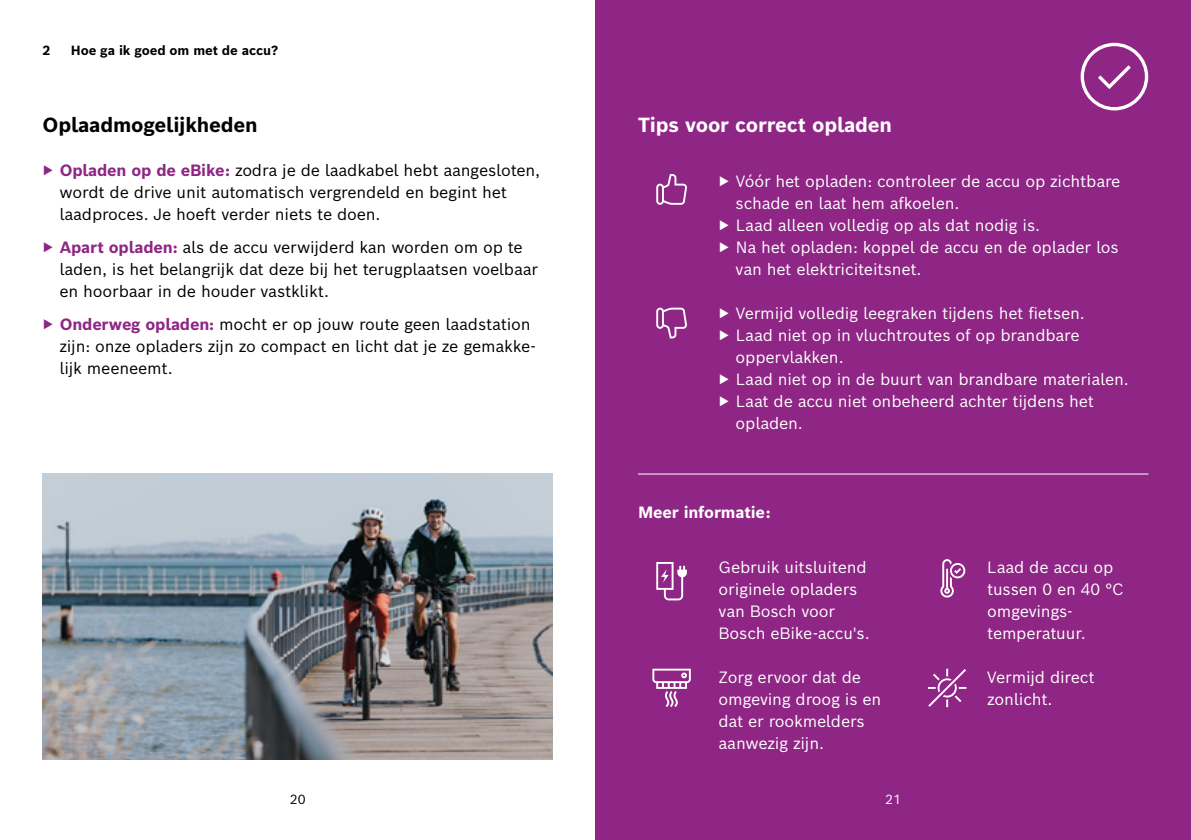
<style>
.page{position:relative;width:1191px;height:840px;background:#fff}
.page>*{position:absolute;margin:0;border:0;box-sizing:border-box;transform-origin:0 0}
.t1{font:700 20px "Bosch Sans";letter-spacing:-.01em;color:#fff}
.t2{font:700 20px "Bosch Sans";letter-spacing:-.01em;color:#000}
.t3{font:16px/22px "Bosch Sans";letter-spacing:-.01em;color:#fff}
.t4{font:16px/22px "Bosch Sans";letter-spacing:-.01em;color:#000}
.t5{font:700 16px "Bosch Sans";letter-spacing:-.01em;color:#fff}
.t6{font:700 13px "Bosch Sans";letter-spacing:-.01em;color:#000}
.t7{font:13px "Bosch Sans";color:#000}
.t8{font:13px "Bosch Sans";color:#fff}
.s1{color:#8f2585}
.s2{font-weight:700;color:#8f2585}
</style>
<div class="page">
<div style="left:595px;top:0;width:596px;height:839px;background:#8f2585"></div>
<img style="left:43px;top:473px;width:510px;height:286px">
<svg style="left:928px;top:668px;width:38px;height:38px"></svg>
<svg style="left:652px;top:668px;width:39px;height:38px"></svg>
<svg style="left:940px;top:559px;width:25px;height:38px"></svg>
<svg style="left:656px;top:562px;width:31px;height:38px"></svg>
<hr style="left:638px;top:473px;width:510px;height:1px;background:#fff">
<svg style="left:656px;top:174px;width:31px;height:31px"></svg>
<svg style="left:656px;top:307px;width:31px;height:31px"></svg>
<svg style="left:1080px;top:43px;width:68px;height:67px"></svg>
<p class="t6" style="left:43px;top:42px;width:9px">2</p>
<p class="t6" style="left:71px;top:42px;width:209px">Hoe ga ik goed om met de accu?</p>
<p class="t2" style="left:43px;top:111px;width:217px">Oplaadmogelijkheden</p>
<p class="t4" style="left:60px;top:159px;width:482px;text-indent:-17px"><span class="s1">▶</span> <span class="s2">Opladen op de eBike:</span> zodra je de laadkabel hebt aangesloten, wordt de drive unit automatisch vergrendeld en begint het laadproces. Je hoeft verder niets te doen.</p>
<p class="t4" style="left:60px;top:236px;width:480px;text-indent:-17px"><span class="s1">▶</span> <span class="s2">Apart opladen:</span> als de accu verwijderd kan worden om op te laden, is het belangrijk dat deze bij het terugplaatsen voelbaar en hoorbaar in de houder vastklikt.</p>
<p class="t4" style="left:60px;top:313px;width:477px;text-indent:-17px"><span class="s1">▶</span> <span class="s2">Onderweg opladen:</span> mocht er op jouw route geen laadstation zijn: onze opladers zijn zo compact en licht dat je ze gemakke&shy;lijk meeneemt.</p>
<p class="t1" style="left:638px;top:111px;width:255px">Tips voor correct opladen</p>
<p class="t3" style="left:718px;top:170px;width:403px">▶ Vóór het opladen: controleer de accu op zichtbare</p>
<p class="t3" style="left:735px;top:192px;width:225px">schade en laat hem afkoelen.</p>
<p class="t3" style="left:718px;top:214px;width:323px">▶ Laad alleen volledig op als dat nodig is.</p>
<p class="t3" style="left:718px;top:236px;width:402px">▶ Na het opladen: koppel de accu en de oplader los</p>
<p class="t3" style="left:735px;top:258px;width:187px">van het elektriciteitsnet.</p>
<p class="t3" style="left:718px;top:302px;width:368px">▶ Vermijd volledig leegraken tijdens het fietsen.</p>
<p class="t3" style="left:718px;top:324px;width:362px">▶ Laad niet op in vluchtroutes of op brandbare</p>
<p class="t3" style="left:735px;top:346px;width:109px">oppervlakken.</p>
<p class="t3" style="left:718px;top:368px;width:412px">▶ Laad niet op in de buurt van brandbare materialen.</p>
<p class="t3" style="left:718px;top:390px;width:377px">▶ Laat de accu niet onbeheerd achter tijdens het</p>
<p class="t3" style="left:735px;top:412px;width:69px">opladen.</p>
<p class="t5" style="left:638px;top:500px;width:134px">Meer informatie:</p>
<p class="t3" style="left:718px;top:555px;width:153px">Gebruik uitsluitend originele opladers van Bosch voor<br>Bosch eBike-accu's.</p>
<p class="t3" style="left:718px;top:665px;width:164px">Zorg ervoor dat de omgeving droog is en dat er rookmelders aanwezig zijn.</p>
<p class="t3" style="left:987px;top:555px;width:138px">Laad de accu op tussen 0 en 40 °C omgevings&shy;temperatuur.</p>
<p class="t3" style="left:987px;top:665px;width:109px">Vermijd direct zonlicht.</p>
<p class="t7" style="left:290px;top:789px;width:17px">20</p>
<p class="t8" style="left:885px;top:789px;width:17px">21</p>
</div>
